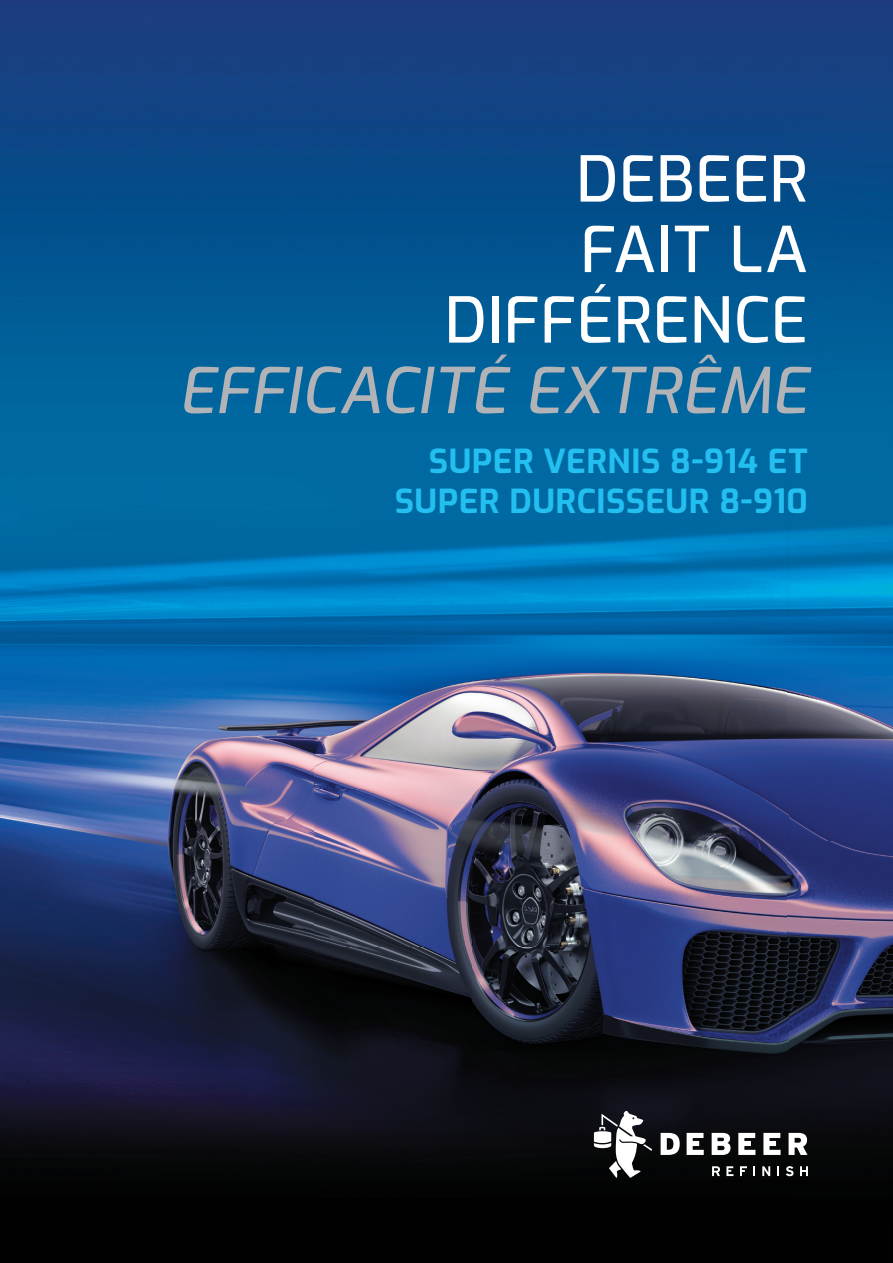
<style>
.page{position:relative;width:893px;height:1263px;background:#fff}
.page>*{position:absolute;margin:0;border:0;box-sizing:border-box;transform-origin:0 0}
.t1{font:500 63px/70.5px "Exo";letter-spacing:.005em;color:#fff;text-align:right}
.t2{font:italic 500 63px "Exo";color:#b2b3b7}
.t3{font:700 33px/39.6px "Exo";letter-spacing:.015em;color:#23bff0;text-align:right}
</style>
<div class="page">
<img style="left:0;top:0;width:893px;height:1263px">
<svg style="left:661px;top:1133px;width:19px;height:22px"></svg>
<svg style="left:687px;top:1133px;width:17px;height:22px"></svg>
<svg style="left:712px;top:1166px;width:8px;height:10px"></svg>
<svg style="left:726px;top:1166px;width:7px;height:10px"></svg>
<svg style="left:740px;top:1166px;width:7px;height:10px"></svg>
<svg style="left:753px;top:1166px;width:2px;height:10px"></svg>
<svg style="left:762px;top:1166px;width:8px;height:10px"></svg>
<svg style="left:777px;top:1166px;width:2px;height:10px"></svg>
<svg style="left:786px;top:1166px;width:7px;height:10px"></svg>
<svg style="left:800px;top:1166px;width:8px;height:10px"></svg>
<svg style="left:712px;top:1133px;width:18px;height:22px"></svg>
<svg style="left:738px;top:1133px;width:17px;height:22px"></svg>
<svg style="left:763px;top:1133px;width:18px;height:22px"></svg>
<svg style="left:789px;top:1133px;width:18px;height:22px"></svg>
<svg style="left:594px;top:1111px;width:58px;height:67px"></svg>
<h1 class="t1" style="left:444px;top:140px;width:365px">DEBEER<br>FAIT LA<br>DIFFÉRENCE</h1>
<h1 class="t2" style="left:179px;top:344px;width:631px">EFFICACITÉ EXTRÊME</h1>
<p class="t3" style="left:395px;top:439px;width:415px">SUPER VERNIS 8-914 ET<br>SUPER DURCISSEUR 8-910</p>
</div>
